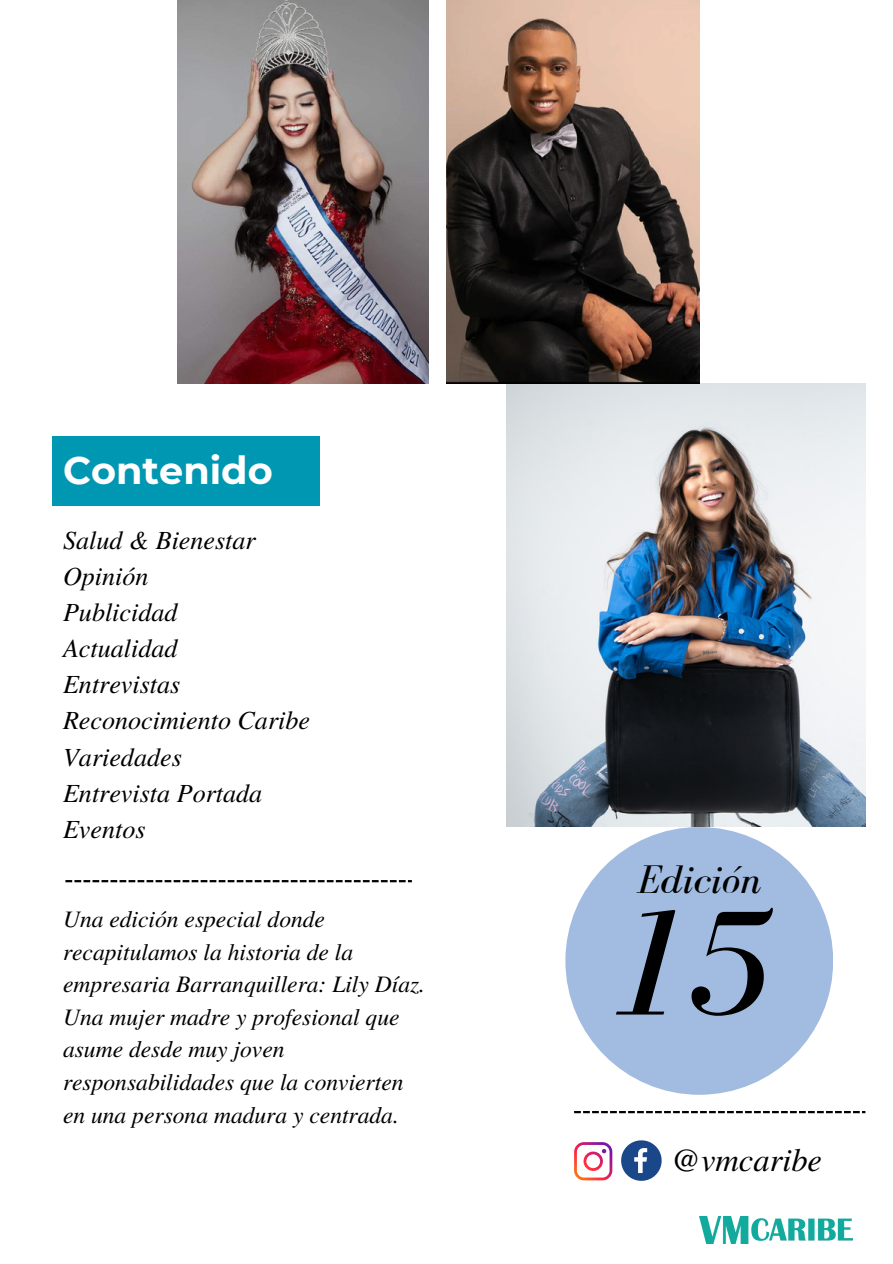
<style>
.page{position:relative;width:893px;height:1264px;background:#fff}
.page>*{position:absolute;margin:0;border:0;box-sizing:border-box;transform-origin:0 0}
.t1{font:italic 156px "Bodoni FLF";color:#000}
.t2{font:italic 41.1px "Bodoni FLF";color:#000}
.t3{font:700 38.25px "Montserrat";color:#fff}
.t4{font:italic 32.55px "Te X Gyre Termes";color:#000}
.t5{font:italic 26.1px "Te X Gyre Termes";color:#000}
.t6{font:italic 23.55px/32.5px "Te X Gyre Termes";color:#000}
</style>
<div class="page">
<img style="left:177px;top:0;width:251px;height:383px">
<img style="left:506px;top:383px;width:359px;height:443px">
<img style="left:446px;top:0;width:253px;height:383px">
<svg style="left:65px;top:880px;width:347px;height:2px"></svg>
<svg style="left:574px;top:1111px;width:291px;height:2px"></svg>
<div style="left:565px;top:827px;width:268px;height:267px;background:#a1bce0;border-radius:50%"></div>
<img style="left:699px;top:1216px;width:153px;height:27px">
<svg style="left:574px;top:1142px;width:38px;height:38px"></svg>
<svg style="left:621px;top:1140px;width:40px;height:40px"></svg>
<div style="left:52px;top:436px;width:268px;height:69px;background:#0097b2"></div>
<p class="t3" style="left:63px;top:446px;width:211px">Contenido</p>
<p class="t5" style="left:63px;top:520px;width:194px">Salud &amp; Bienestar</p>
<p class="t5" style="left:63px;top:557px;width:87px">Opinión</p>
<p class="t5" style="left:63px;top:593px;width:116px">Publicidad</p>
<p class="t5" style="left:63px;top:629px;width:116px">Actualidad</p>
<p class="t5" style="left:63px;top:665px;width:119px">Entrevistas</p>
<p class="t5" style="left:63px;top:701px;width:248px">Reconocimiento Caribe</p>
<p class="t5" style="left:63px;top:737px;width:120px">Variedades</p>
<p class="t5" style="left:63px;top:773px;width:201px">Entrevista Portada</p>
<p class="t5" style="left:63px;top:809px;width:84px">Eventos</p>
<p class="t6" style="left:63px;top:901px;width:363px">Una edición especial donde recapitulamos la historia de la empresaria Barranquillera: Lily Díaz.<br>Una mujer madre y profesional que asume desde muy joven responsabilidades que la convierten en una persona madura y centrada.</p>
<p class="t2" style="left:637px;top:856px;width:126px">Edición</p>
<p class="t1" style="left:601px;top:878px;width:169px">15</p>
<p class="t4" style="left:671px;top:1135px;width:152px">@vmcaribe</p>
</div>
